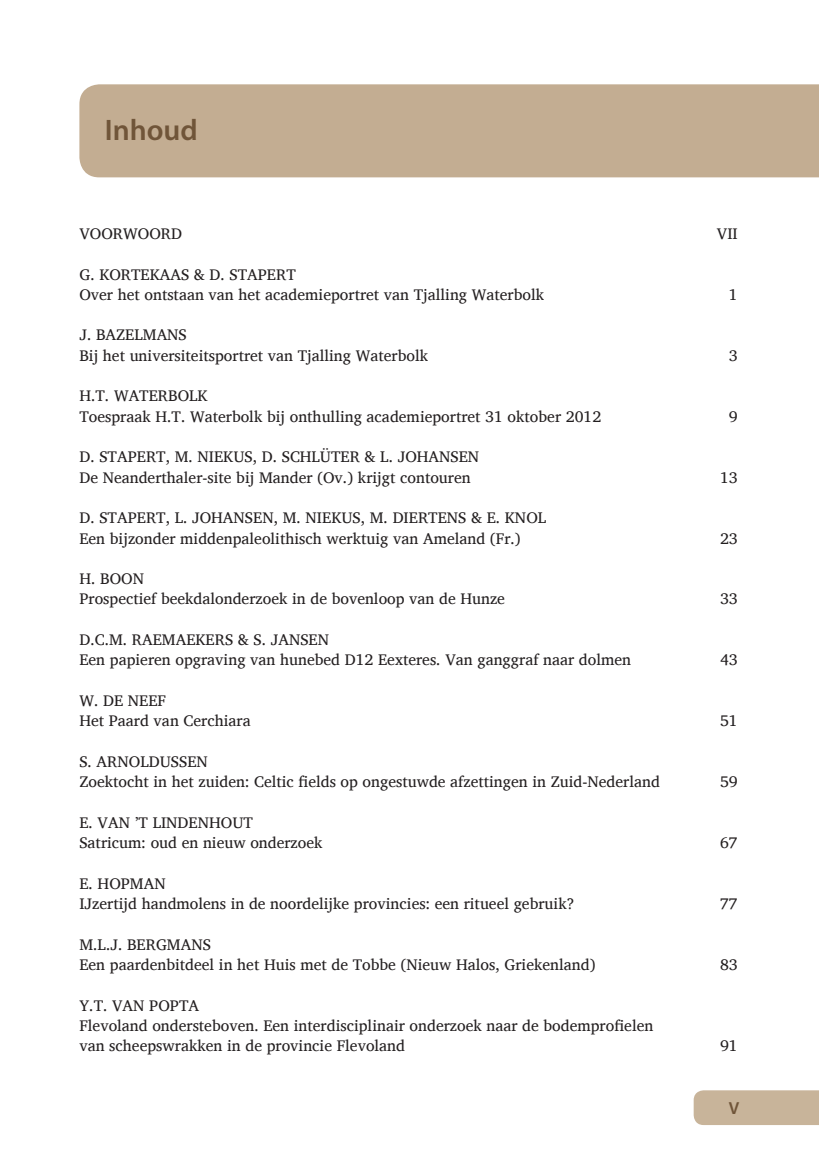
<style>
.page{position:relative;width:819px;height:1166px;background:#fff}
.page>*{position:absolute;margin:0;border:0;box-sizing:border-box;transform-origin:0 0}
.Titel{font:600 29.75px "Myriad Pro";color:#705539}
.Titel-2{font:600 17.5px "Myriad Pro";color:#705539}
.Plat{font:15.75px "Charis SIL";color:#231f20}
</style>
<div class="page">
<div style="left:79px;top:84px;width:740px;height:93px;background:#c3ad92"></div>
<div style="left:693px;top:1090px;width:126px;height:35px;background:#c8b49a"></div>
<p class="Titel" style="left:105px;top:111px;width:95px">Inhoud</p>
<p class="Plat" style="left:79px;top:224px;width:104px">VOORWOORD</p>
<p class="Plat" style="left:716px;top:224px;width:22px">VII</p>
<p class="Plat" style="left:79px;top:265px;width:218px">G. KORTEKAAS &amp; D. STAPERT</p>
<p class="Plat" style="left:79px;top:285px;width:466px">Over het ontstaan van het academieportret van Tjalling Waterbolk</p>
<p class="Plat" style="left:729px;top:285px;width:10px">1</p>
<p class="Plat" style="left:79px;top:326px;width:109px">J. BAZELMANS</p>
<p class="Plat" style="left:79px;top:346px;width:350px">Bij het universiteitsportret van Tjalling Waterbolk</p>
<p class="Plat" style="left:729px;top:346px;width:10px">3</p>
<p class="Plat" style="left:79px;top:387px;width:130px">H.T. WATERBOLK</p>
<p class="Plat" style="left:79px;top:407px;width:523px">Toespraak H.T. Waterbolk bij onthulling academieportret 31 oktober 2012</p>
<p class="Plat" style="left:729px;top:407px;width:10px">9</p>
<p class="Plat" style="left:79px;top:448px;width:401px">D. STAPERT, M. NIEKUS, D. SCHLÜTER &amp; L. JOHANSEN</p>
<p class="Plat" style="left:79px;top:468px;width:393px">De Neanderthaler-site bij Mander (Ov.) krijgt contouren</p>
<p class="Plat" style="left:720px;top:468px;width:19px">13</p>
<p class="Plat" style="left:79px;top:508px;width:468px">D. STAPERT, L. JOHANSEN, M. NIEKUS, M. DIERTENS &amp; E. KNOL</p>
<p class="Plat" style="left:79px;top:529px;width:443px">Een bijzonder middenpaleolithisch werktuig van Ameland (Fr.)</p>
<p class="Plat" style="left:720px;top:529px;width:19px">23</p>
<p class="Plat" style="left:79px;top:569px;width:66px">H. BOON</p>
<p class="Plat" style="left:79px;top:590px;width:427px">Prospectief beekdalonderzoek in de bovenloop van de Hunze</p>
<p class="Plat" style="left:720px;top:590px;width:19px">33</p>
<p class="Plat" style="left:79px;top:630px;width:251px">D.C.M. RAEMAEKERS &amp; S. JANSEN</p>
<p class="Plat" style="left:79px;top:651px;width:553px">Een papieren opgraving van hunebed D12 Eexteres. Van ganggraf naar dolmen</p>
<p class="Plat" style="left:720px;top:651px;width:19px">43</p>
<p class="Plat" style="left:79px;top:691px;width:88px">W. DE NEEF</p>
<p class="Plat" style="left:79px;top:711px;width:173px">Het Paard van Cerchiara</p>
<p class="Plat" style="left:720px;top:711px;width:19px">51</p>
<p class="Plat" style="left:79px;top:752px;width:130px">S. ARNOLDUSSEN</p>
<p class="Plat" style="left:79px;top:772px;width:582px">Zoektocht in het zuiden: Celtic fields op ongestuwde afzettingen in Zuid-Nederland</p>
<p class="Plat" style="left:720px;top:772px;width:19px">59</p>
<p class="Plat" style="left:79px;top:813px;width:175px">E. VAN ’T LINDENHOUT</p>
<p class="Plat" style="left:79px;top:833px;width:245px">Satricum: oud en nieuw onderzoek</p>
<p class="Plat" style="left:720px;top:833px;width:19px">67</p>
<p class="Plat" style="left:79px;top:874px;width:88px">E. HOPMAN</p>
<p class="Plat" style="left:79px;top:894px;width:496px">IJzertijd handmolens in de noordelijke provincies: een ritueel gebruik?</p>
<p class="Plat" style="left:720px;top:894px;width:19px">77</p>
<p class="Plat" style="left:79px;top:935px;width:133px">M.L.J. BERGMANS</p>
<p class="Plat" style="left:79px;top:955px;width:517px">Een paardenbitdeel in het Huis met de Tobbe (Nieuw Halos, Griekenland)</p>
<p class="Plat" style="left:720px;top:955px;width:19px">83</p>
<p class="Plat" style="left:79px;top:996px;width:121px">Y.T. VAN POPTA</p>
<p class="Plat" style="left:79px;top:1016px;width:575px">Flevoland ondersteboven. Een interdisciplinair onderzoek naar de bodemprofielen</p>
<p class="Plat" style="left:79px;top:1036px;width:327px">van scheepswrakken in de provincie Flevoland</p>
<p class="Plat" style="left:720px;top:1036px;width:19px">91</p>
<p class="Titel-2" style="left:728px;top:1097px;width:12px">V</p>
</div>
